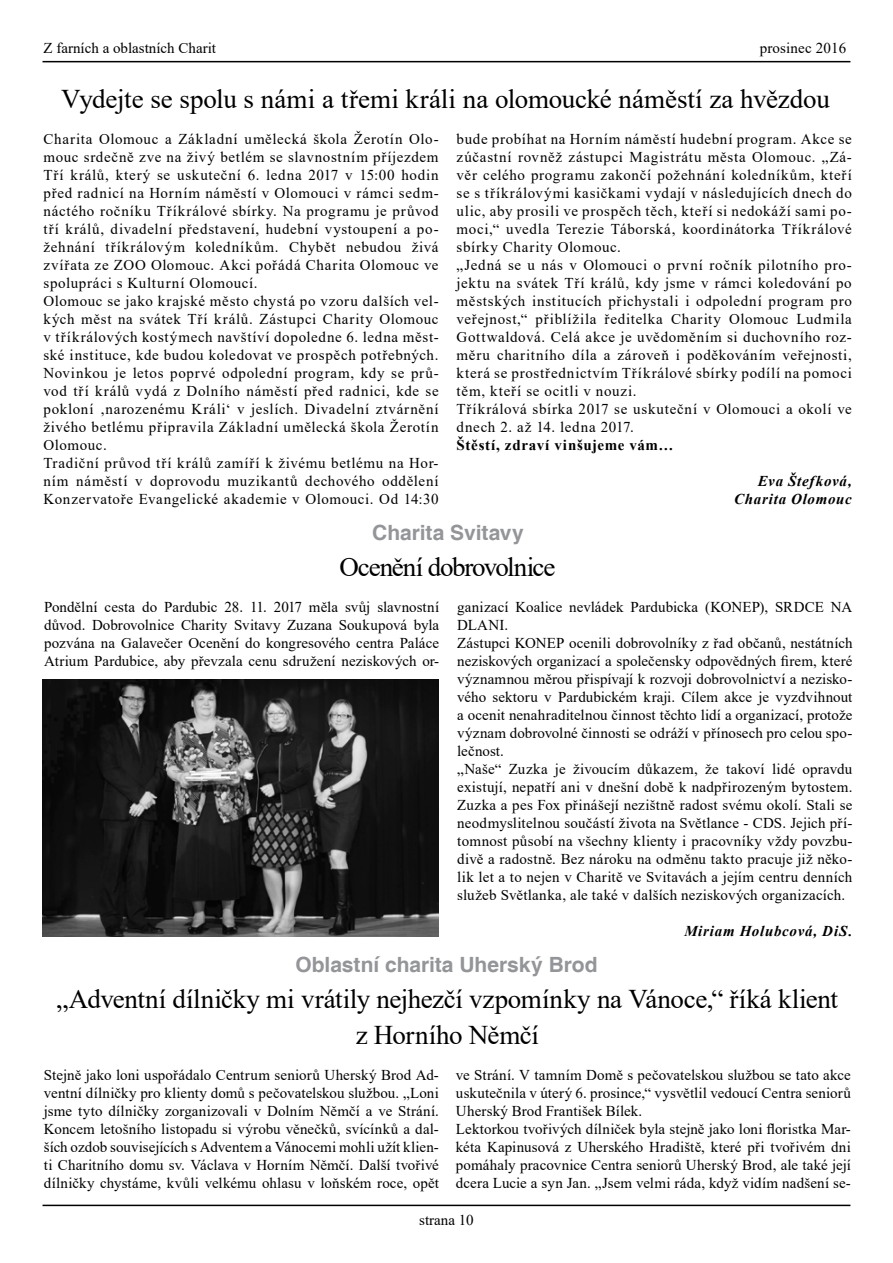
<style>
.page{position:relative;width:893px;height:1263px;background:#fff}
.page>*{position:absolute;margin:0;border:0;box-sizing:border-box;transform-origin:0 0}
.t1{font:27px/36px "Times New Roman";letter-spacing:-.01em;color:#000;text-align:center}
.t2{font:27px "Times New Roman";letter-spacing:-.045em;color:#000}
.t3{font:700 21px "Helvetica";color:#939598}
.t4{font:15px/18px "Times New Roman";letter-spacing:.03em;color:#000;text-align:justify}
.t5{font:15px/18px "Times New Roman";letter-spacing:.01em;color:#000}
.t6{font:15px/18px "Times New Roman";letter-spacing:.005em;color:#000}
.t7{font:italic 700 15px/18px "Times New Roman";letter-spacing:.045em;color:#000;text-align:right}
.t8{font:15px "Times New Roman";color:#000}
.t9{font:700 15px "Times New Roman";letter-spacing:.045em;color:#000}
</style>
<div class="page">
<hr style="left:43px;top:1205px;width:807px;height:1px;background:#000">
<hr style="left:43px;top:61px;width:807px;height:1px;background:#000">
<img style="left:43px;top:679px;width:396px;height:257px">
<p class="t8" style="left:44px;top:37px;width:174px">Z farních a oblastních Charit</p>
<p class="t5" style="left:760px;top:38px;width:88px">prosinec 2016</p>
<h1 class="t1" style="left:61px;top:80px;width:770px">Vydejte se spolu s námi a třemi králi na olomoucké náměstí za hvězdou</h1>
<p class="t4" style="left:43px;top:130px;width:397px;text-align:left">Charita Olomouc a Základní umělecká škola Žerotín Olo&shy;mouc srdečně zve na živý betlém se slavnostním příjezdem Tří králů, který se uskuteční 6. ledna 2017 v 15:00 hodin před radnicí na Horním náměstí v Olomouci v rámci sedm&shy;náctého ročníku Tříkrálové sbírky. Na programu je průvod tří králů, divadelní představení, hudební vystoupení a po&shy;žehnání tříkrálovým koledníkům. Chybět nebudou živá zvířata ze ZOO Olomouc. Akci pořádá Charita Olomouc ve spolupráci s Kulturní Olomoucí.<br>Olomouc se jako krajské město chystá po vzoru dalších vel&shy;kých měst na svátek Tří králů. Zástupci Charity Olomouc v tříkrálových kostýmech navštíví dopoledne 6. ledna měst&shy;ské instituce, kde budou koledovat ve prospěch potřebných.<br>Novinkou je letos poprvé odpolední program, kdy se prů&shy;vod tří králů vydá z Dolního náměstí před radnici, kde se pokloní ‚narozenému Králi‘ v jeslích. Divadelní ztvárnění živého betlému připravila Základní umělecká škola Žerotín Olomouc.<br>Tradiční průvod tří králů zamíří k živému betlému na Hor&shy;ním náměstí v doprovodu muzikantů dechového oddělení Konzervatoře Evangelické akademie v Olomouci. Od 14:30</p>
<p class="t4" style="left:457px;top:130px;width:397px;text-align:left">bude probíhat na Horním náměstí hudební program. Akce se zúčastní rovněž zástupci Magistrátu města Olomouc. „Zá&shy;věr celého programu zakončí požehnání koledníkům, kteří se s tříkrálovými kasičkami vydají v následujících dnech do ulic, aby prosili ve prospěch těch, kteří si nedokáží sami po&shy;moci,“ uvedla Terezie Táborská, koordinátorka Tříkrálové sbírky Charity Olomouc.<br>„Jedná se u nás v Olomouci o první ročník pilotního pro&shy;jektu na svátek Tří králů, kdy jsme v rámci koledování po městských institucích přichystali i odpolední program pro veřejnost,“ přiblížila ředitelka Charity Olomouc Ludmila Gottwaldová. Celá akce je uvědoměním si duchovního roz&shy;měru charitního díla a zároveň i poděkováním veřejnosti, která se prostřednictvím Tříkrálové sbírky podílí na pomoci těm, kteří se ocitli v nouzi.<br>Tříkrálová sbírka 2017 se uskuteční v Olomouci a okolí ve dnech 2. až 14. ledna 2017.</p>
<p class="t9" style="left:457px;top:434px;width:218px">Štěstí, zdraví vinšujeme vám…</p>
<p class="t7" style="left:734px;top:472px;width:119px">Eva Štefková,<br>Charita Olomouc</p>
<h2 class="t3" style="left:372px;top:520px;width:153px">Charita Svitavy</h2>
<h1 class="t2" style="left:340px;top:548px;width:217px">Ocenění dobrovolnice</h1>
<p class="t4" style="left:44px;top:598px;width:397px">Pondělní cesta do Pardubic 28. 11. 2017 měla svůj slavnostní důvod. Dobrovolnice Charity Svitavy Zuzana Soukupová byla pozvána na Galavečer Ocenění do kongresového centra Paláce Atrium Pardubice, aby převzala cenu sdružení neziskových or-</p>
<p class="t5" style="left:457px;top:598px;width:397px">ganizací Koalice nevládek Pardubicka (KONEP), SRDCE NA DLANI.<br>Zástupci KONEP ocenili dobrovolníky z řad občanů, nestátních neziskových organizací a společensky odpovědných firem, které významnou měrou přispívají k rozvoji dobrovolnictví a nezisko&shy;vého sektoru v Pardubickém kraji. Cílem akce je vyzdvihnout a ocenit nenahraditelnou činnost těchto lidí a organizací, protože význam dobrovolné činnosti se odráží v přínosech pro celou spo&shy;lečnost.<br>„Naše“ Zuzka je živoucím důkazem, že takoví lidé opravdu existují, nepatří ani v dnešní době k nadpřirozeným bytostem.<br>Zuzka a pes Fox přinášejí nezištně radost svému okolí. Stali se neodmyslitelnou součástí života na Světlance - CDS. Jejich pří&shy;tomnost působí na všechny klienty i pracovníky vždy povzbu&shy;divě a radostně. Bez nároku na odměnu takto pracuje již něko&shy;lik let a to nejen v Charitě ve Svitavách a jejím centru denních služeb Světlanka, ale také v dalších neziskových organizacích.</p>
<p class="t7" style="left:684px;top:922px;width:170px">Miriam Holubcová, DiS.</p>
<h2 class="t3" style="left:295px;top:952px;width:304px">Oblastní charita Uherský Brod</h2>
<h1 class="t1" style="left:57px;top:980px;width:783px">„Adventní dílničky mi vrátily nejhezčí vzpomínky na Vánoce,“ říká klient z Horního Němčí</h1>
<p class="t4" style="left:44px;top:1066px;width:397px">Stejně jako loni uspořádalo Centrum seniorů Uherský Brod Ad&shy;ventní dílničky pro klienty domů s pečovatelskou službou. „Loni jsme tyto dílničky zorganizovali v Dolním Němčí a ve Strání.<br>Koncem letošního listopadu si výrobu věnečků, svícínků a dal&shy;ších ozdob souvisejících s Adventem a Vánocemi mohli užít klien&shy;ti Charitního domu sv. Václava v Horním Němčí. Další tvořivé dílničky chystáme, kvůli velkému ohlasu v loňském roce, opět</p>
<p class="t6" style="left:456px;top:1066px;width:396px">ve Strání. V tamním Domě s pečovatelskou službou se tato akce uskutečnila v úterý 6. prosince,“ vysvětlil vedoucí Centra seniorů Uherský Brod František Bílek.<br>Lektorkou tvořivých dílniček byla stejně jako loni floristka Mar&shy;kéta Kapinusová z Uherského Hradiště, které při tvořivém dni pomáhaly pracovnice Centra seniorů Uherský Brod, ale také její dcera Lucie a syn Jan. „Jsem velmi ráda, když vidím nadšení se-</p>
<p class="t8" style="left:419px;top:1209px;width:56px">strana 10</p>
</div>
